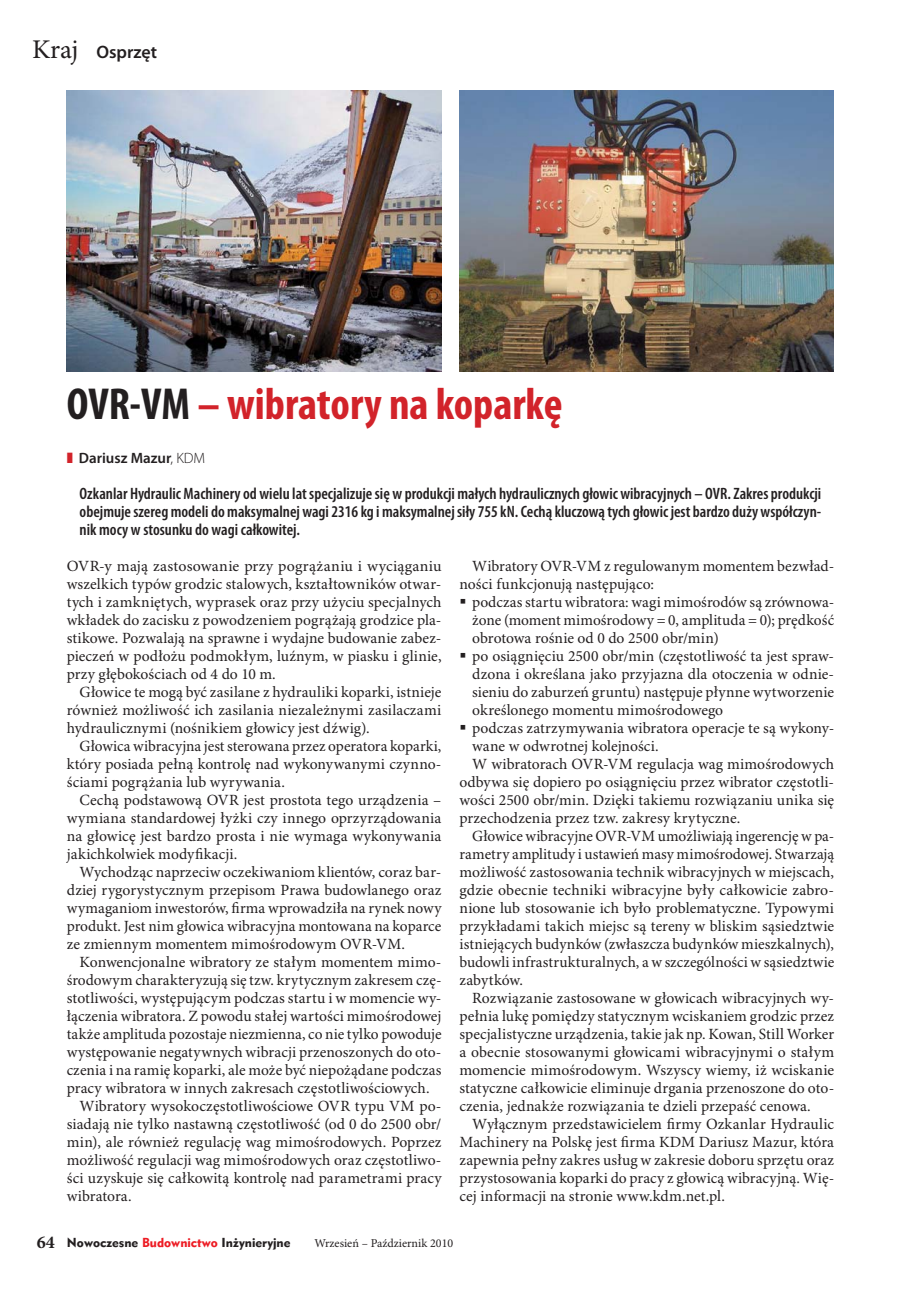
<style>
.page{position:relative;width:919px;height:1289px;background:#fff}
.page>*{position:absolute;margin:0;border:0;box-sizing:border-box;transform-origin:0 0}
.t1{font:700 condensed 45px "Myriad Pro";color:#d2232a}
.t2{font:600 18px "Myriad Pro";color:#231f20}
.t3{font:600 condensed 16.5px/18px "Myriad Pro";color:#231f20;text-align:justify}
.t4{font:15.6px/18px "Minion Pro";letter-spacing:.005em;color:#231f20;text-align:justify}
.t5{font:600 15px "Myriad Pro";color:#231f20}
.t6{font:12px "Geometr 415 Blk PL";color:#231f20}
.t7{font:12px "Minion Pro";color:#231f20}
.s1{font-family:"Minion Pro";font-weight:400;font-size:27px}
.s2{color:#231f20}
.s3{color:#d2232a}
.s4{font-weight:300}
.s5{font-family:"Minion Pro";font-weight:700;font-size:18px}
.s6{color:#ed1c24}
</style>
<div class="page">
<img style="left:67px;top:91px;width:374px;height:280px">
<img style="left:459px;top:91px;width:374px;height:280px">
<p class="t2" style="left:32px;top:45px;width:127px"><span class="s1">Kraj</span> Osprzęt</p>
<h1 class="t1" style="left:67px;top:386px;width:497px"><span class="s2">OVR-VM</span> – wibratory na koparkę</h1>
<p class="t5" style="left:67px;top:452px;width:140px"><span class="s3">❚</span> Dariusz Mazur<span class="s4">, KDM</span></p>
<p class="t3" style="left:80px;top:486px;width:743px">Ozkanlar Hydraulic Machinery od wielu lat specjalizuje się w produkcji małych hydraulicznych głowic wibracyjnych – OVR. Zakres produkcji obejmuje szereg modeli do maksymalnej wagi 2316 kg i maksymalnej siły 755 kN. Cechą kluczową tych głowic jest bardzo duży współczyn&shy;nik mocy w stosunku do wagi całkowitej.</p>
<p class="t4" style="left:67px;top:558px;width:376px">OVR-y mają zastosowanie przy pogrążaniu i wyciąganiu wszelkich typów grodzic stalowych, kształtowników otwar&shy;tych i zamkniętych, wyprasek oraz przy użyciu specjalnych wkładek do zacisku z powodzeniem pogrążają grodzice pla&shy;stikowe. Pozwalają na sprawne i wydajne budowanie zabez&shy;pieczeń w podłożu podmokłym, luźnym, w piasku i glinie, przy głębokościach od 4 do 10 m.</p>
<p class="t4" style="left:67px;top:684px;width:376px;text-indent:13px">Głowice te mogą być zasilane z hydrauliki koparki, istnieje również możliwość ich zasilania niezależnymi zasilaczami hydraulicznymi (nośnikiem głowicy jest dźwig).</p>
<p class="t4" style="left:67px;top:738px;width:376px;text-indent:13px">Głowica wibracyjna jest sterowana przez operatora koparki, który posiada pełną kontrolę nad wykonywanymi czynno&shy;ściami pogrążania lub wyrywania.</p>
<p class="t4" style="left:67px;top:792px;width:376px;text-indent:13px">Cechą podstawową OVR jest prostota tego urządzenia – wymiana standardowej łyżki czy innego oprzyrządowania na głowicę jest bardzo prosta i nie wymaga wykonywania jakichkolwiek modyfikacji.</p>
<p class="t4" style="left:67px;top:864px;width:376px;text-indent:13px">Wychodząc naprzeciw oczekiwaniom klientów, coraz bar&shy;dziej rygorystycznym przepisom Prawa budowlanego oraz wymaganiom inwestorów, firma wprowadziła na rynek nowy produkt. Jest nim głowica wibracyjna montowana na koparce ze zmiennym momentem mimośrodowym OVR-VM.</p>
<p class="t4" style="left:80px;top:954px;width:363px">Konwencjonalne wibratory ze stałym momentem mimo-</p>
<p class="t4" style="left:67px;top:972px;width:376px">środowym charakteryzują się tzw. krytycznym zakresem czę-</p>
<p class="t4" style="left:67px;top:990px;width:376px">stotliwości, występującym podczas startu i w momencie wy-</p>
<p class="t4" style="left:67px;top:1008px;width:376px">łączenia wibratora. Z powodu stałej wartości mimośrodowej</p>
<p class="t4" style="left:67px;top:1026px;width:376px">także amplituda pozostaje niezmienna, co nie tylko powoduje</p>
<p class="t4" style="left:67px;top:1044px;width:376px">występowanie negatywnych wibracji przenoszonych do oto-</p>
<p class="t4" style="left:67px;top:1062px;width:376px">czenia i na ramię koparki, ale może być niepożądane podczas</p>
<p class="t4" style="left:67px;top:1080px;width:364px">pracy wibratora w innych zakresach częstotliwościowych.</p>
<p class="t4" style="left:80px;top:1098px;width:363px">Wibratory wysokoczęstotliwościowe OVR typu VM po-</p>
<p class="t4" style="left:67px;top:1116px;width:376px">siadają nie tylko nastawną częstotliwość (od 0 do 2500 obr/</p>
<p class="t4" style="left:67px;top:1134px;width:376px">min), ale również regulację wag mimośrodowych. Poprzez</p>
<p class="t4" style="left:67px;top:1152px;width:376px">możliwość regulacji wag mimośrodowych oraz częstotliwo-</p>
<p class="t4" style="left:67px;top:1170px;width:376px">ści uzyskuje się całkowitą kontrolę nad parametrami pracy</p>
<p class="t4" style="left:67px;top:1188px;width:66px">wibratora.</p>
<p class="t4" style="left:459px;top:558px;width:376px;text-indent:13px">Wibratory OVR-VM z regulowanym momentem bezwład&shy;ności funkcjonują następująco:</p>
<p class="t4" style="left:472px;top:594px;width:363px;text-indent:-13px">▪ podczas startu wibratora: wagi mimośrodów są zrównowa&shy;żone (moment mimośrodowy = 0, amplituda = 0); prędkość obrotowa rośnie od 0 do 2500 obr/min)</p>
<p class="t4" style="left:472px;top:648px;width:363px;text-indent:-13px">▪ po osiągnięciu 2500 obr/min (częstotliwość ta jest spraw&shy;dzona i określana jako przyjazna dla otoczenia w odnie&shy;sieniu do zaburzeń gruntu) następuje płynne wytworzenie określonego momentu mimośrodowego</p>
<p class="t4" style="left:459px;top:720px;width:376px">▪ podczas zatrzymywania wibratora operacje te są wykony-</p>
<p class="t4" style="left:472px;top:738px;width:188px">wane w odwrotnej kolejności.</p>
<p class="t4" style="left:472px;top:756px;width:363px">W wibratorach OVR-VM regulacja wag mimośrodowych</p>
<p class="t4" style="left:459px;top:774px;width:376px">odbywa się dopiero po osiągnięciu przez wibrator częstotli-</p>
<p class="t4" style="left:459px;top:792px;width:376px">wości 2500 obr/min. Dzięki takiemu rozwiązaniu unika się</p>
<p class="t4" style="left:459px;top:810px;width:282px">przechodzenia przez tzw. zakresy krytyczne.</p>
<p class="t4" style="left:472px;top:828px;width:363px">Głowice wibracyjne OVR-VM umożliwiają ingerencję w pa-</p>
<p class="t4" style="left:459px;top:846px;width:376px">rametry amplitudy i ustawień masy mimośrodowej. Stwarzają</p>
<p class="t4" style="left:459px;top:864px;width:376px">możliwość zastosowania technik wibracyjnych w miejscach,</p>
<p class="t4" style="left:459px;top:882px;width:376px">gdzie obecnie techniki wibracyjne były całkowicie zabro-</p>
<p class="t4" style="left:459px;top:900px;width:376px">nione lub stosowanie ich było problematyczne. Typowymi</p>
<p class="t4" style="left:459px;top:918px;width:376px">przykładami takich miejsc są tereny w bliskim sąsiedztwie</p>
<p class="t4" style="left:459px;top:936px;width:376px">istniejących budynków (zwłaszcza budynków mieszkalnych),</p>
<p class="t4" style="left:459px;top:954px;width:376px">budowli infrastrukturalnych, a w szczególności w sąsiedztwie</p>
<p class="t4" style="left:459px;top:972px;width:65px">zabytków.</p>
<p class="t4" style="left:472px;top:990px;width:363px">Rozwiązanie zastosowane w głowicach wibracyjnych wy-</p>
<p class="t4" style="left:459px;top:1008px;width:376px">pełnia lukę pomiędzy statycznym wciskaniem grodzic przez</p>
<p class="t4" style="left:459px;top:1026px;width:376px">specjalistyczne urządzenia, takie jak np. Kowan, Still Worker</p>
<p class="t4" style="left:459px;top:1044px;width:376px">a obecnie stosowanymi głowicami wibracyjnymi o stałym</p>
<p class="t4" style="left:459px;top:1062px;width:376px">momencie mimośrodowym. Wszyscy wiemy, iż wciskanie</p>
<p class="t4" style="left:459px;top:1080px;width:376px">statyczne całkowicie eliminuje drgania przenoszone do oto-</p>
<p class="t4" style="left:459px;top:1098px;width:353px">czenia, jednakże rozwiązania te dzieli przepaść cenowa.</p>
<p class="t4" style="left:472px;top:1116px;width:363px">Wyłącznym przedstawicielem firmy Ozkanlar Hydraulic</p>
<p class="t4" style="left:459px;top:1134px;width:376px">Machinery na Polskę jest firma KDM Dariusz Mazur, która</p>
<p class="t4" style="left:459px;top:1152px;width:376px">zapewnia pełny zakres usług w zakresie doboru sprzętu oraz</p>
<p class="t4" style="left:459px;top:1170px;width:376px">przystosowania koparki do pracy z głowicą wibracyjną. Wię-</p>
<p class="t4" style="left:459px;top:1188px;width:267px">cej informacji na stronie www.kdm.net.pl.</p>
<p class="t6" style="left:37px;top:1236px;width:255px"><span class="s5">64</span> Nowoczesne <span class="s6">Budownictwo</span> Inżynieryjne</p>
<p class="t7" style="left:314px;top:1238px;width:140px">Wrzesień – Październik 2010</p>
</div>
